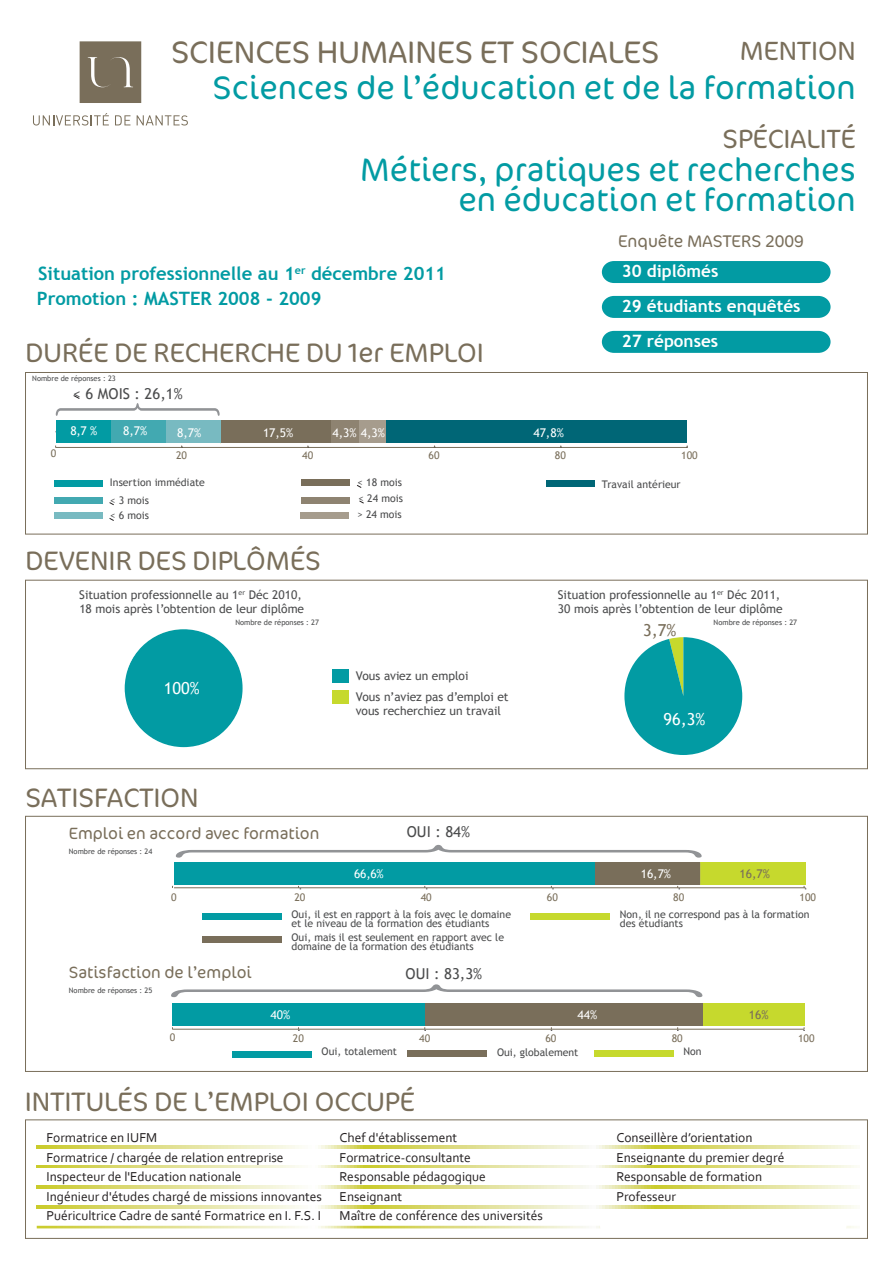
<style>
.page{position:relative;width:893px;height:1263px;background:#fff}
.page>*{position:absolute;margin:0;border:0;box-sizing:border-box;transform-origin:0 0}
.t1{font:300 33px/29.2px "Cocon";color:#029ba3;text-align:right}
.t2{font:300 31.5px "Cocon";color:#796e5a}
.t3{font:300 27px "Cocon";color:#796e5a}
.t4{font:300 26.7px "Cocon";color:#796e5a}
.t5{font:700 18.45px "Trebuchet MS";color:#029ba3}
.t6{font:700 17.1px/35px "Trebuchet MS";color:#fff}
.t7{font:300 17.1px "Cocon";color:#796e5a}
.t8{font:300 16.5px "Cocon";color:#796e5a}
.t9{font:16.5px "Trebuchet MS";color:#fff}
.t10{font:16.5px "Trebuchet MS";color:#796e5a}
.t11{font:15px "Trebuchet MS";color:#4b4c4d}
.t12{font:13.5px/19.5px "Corbel";color:#231f20}
.t13{font:12px/14.4px "Trebuchet MS";color:#4b4c4d}
.t14{font:12px "Trebuchet MS";color:#fff}
.t15{font:12px "Trebuchet MS";color:#796e5a}
.t16{font:10.5px/9px "Trebuchet MS";color:#4b4c4d}
.t17{font:10.5px "Trebuchet MS";color:#796e5a}
.t18{font:7.5px "Trebuchet MS";color:#4b4c4d}
</style>
<div class="page">
<hr style="left:56px;top:447px;width:631px;height:1px;background:#796e5a">
<div style="left:385px;top:420px;width:302px;height:23px;background:#006676"></div>
<div style="left:358px;top:420px;width:27px;height:23px;background:#a69c8d"></div>
<div style="left:331px;top:420px;width:27px;height:23px;background:#8e8371"></div>
<div style="left:221px;top:420px;width:110px;height:23px;background:#796e5a"></div>
<div style="left:166px;top:420px;width:55px;height:23px;background:#78bac1"></div>
<div style="left:111px;top:420px;width:55px;height:23px;background:#42a9b1"></div>
<div style="left:56px;top:420px;width:55px;height:23px;background:#029ba3"></div>
<svg style="left:124px;top:629px;width:118px;height:119px"></svg>
<div style="left:125px;top:629px;width:118px;height:118px;background:#029ba3;border-radius:59px"></div>
<svg style="left:624px;top:637px;width:118px;height:118px"></svg>
<hr style="left:174px;top:887px;width:632px;height:1px;background:#796e5a">
<div style="left:700px;top:862px;width:106px;height:23px;background:#c6d92d"></div>
<div style="left:595px;top:862px;width:105px;height:23px;background:#796e5a"></div>
<div style="left:174px;top:862px;width:421px;height:23px;background:#029ba3"></div>
<hr style="left:173px;top:1029px;width:631px;height:1px;background:#796e5a">
<div style="left:703px;top:1003px;width:101px;height:23px;background:#c6d92d"></div>
<div style="left:425px;top:1003px;width:278px;height:23px;background:#796e5a"></div>
<div style="left:173px;top:1003px;width:252px;height:23px;background:#029ba3"></div>
<div style="left:25px;top:816px;width:843px;height:256px;border:1px solid #796e5a"></div>
<div style="left:594px;top:1050px;width:79px;height:6px;background:#c6d92d"></div>
<div style="left:408px;top:1051px;width:79px;height:6px;background:#796e5a"></div>
<div style="left:232px;top:1051px;width:80px;height:6px;background:#029ba3"></div>
<svg style="left:171px;top:984px;width:531px;height:13px"></svg>
<div style="left:531px;top:913px;width:79px;height:6px;background:#c6d92d"></div>
<div style="left:202px;top:936px;width:80px;height:6px;background:#796e5a"></div>
<div style="left:202px;top:913px;width:80px;height:6px;background:#029ba3"></div>
<svg style="left:176px;top:845px;width:526px;height:13px"></svg>
<div style="left:25px;top:1119px;width:843px;height:120px;border:1px solid #796e5a"></div>
<div style="left:25px;top:580px;width:843px;height:189px;border:1px solid #796e5a"></div>
<div style="left:332px;top:669px;width:17px;height:14px;background:#029ba3"></div>
<div style="left:332px;top:690px;width:17px;height:13px;background:#c6d92d"></div>
<div style="left:25px;top:372px;width:843px;height:162px;border:1px solid #796e5a"></div>
<div style="left:54px;top:497px;width:49px;height:6px;background:#42a9b1"></div>
<div style="left:54px;top:480px;width:49px;height:6px;background:#029ba3"></div>
<div style="left:54px;top:513px;width:49px;height:6px;background:#78bac1"></div>
<div style="left:301px;top:480px;width:48px;height:6px;background:#796e5a"></div>
<div style="left:300px;top:513px;width:49px;height:6px;background:#a69c8d"></div>
<div style="left:301px;top:497px;width:49px;height:6px;background:#8e8371"></div>
<div style="left:546px;top:480px;width:49px;height:7px;background:#006676"></div>
<svg style="left:359px;top:500px;width:5px;height:4px"></svg>
<svg style="left:56px;top:395px;width:164px;height:21px"></svg>
<svg style="left:37px;top:1145px;width:820px;height:3px;background:#e2e195"></svg>
<svg style="left:37px;top:1165px;width:820px;height:3px;background:#e2e195"></svg>
<svg style="left:37px;top:1185px;width:820px;height:3px;background:#e2e195"></svg>
<svg style="left:37px;top:1206px;width:820px;height:3px;background:#e2e195"></svg>
<svg style="left:846px;top:1226px;width:11px;height:2px"></svg>
<svg style="left:37px;top:1226px;width:563px;height:2px"></svg>
<div style="left:602px;top:261px;width:228px;height:22px;background:#029ba3"></div>
<div style="left:602px;top:296px;width:228px;height:22px;background:#029ba3"></div>
<div style="left:602px;top:331px;width:228px;height:22px;background:#029ba3"></div>
<svg style="left:33px;top:113px;width:76px;height:13px"></svg>
<svg style="left:115px;top:115px;width:15px;height:10px"></svg>
<svg style="left:137px;top:115px;width:51px;height:11px"></svg>
<svg style="left:80px;top:41px;width:61px;height:62px;background:#817664"></svg>
<h3 class="t4" style="left:740px;top:35px;width:118px">MENTION</h3>
<h1 class="t1" style="left:213px;top:74px;width:645px">Sciences de l’éducation et de la formation</h1>
<h2 class="t2" style="left:171px;top:34px;width:490px">SCIENCES HUMAINES ET SOCIALES</h2>
<h3 class="t4" style="left:723px;top:123px;width:135px">SPÉCIALITÉ</h3>
<h1 class="t1" style="left:360px;top:156px;width:497px">Métiers, pratiques et recherches en éducation et formation</h1>
<h3 class="t5" style="left:38px;top:262px;width:409px">Situation professionnelle au 1<sup>er</sup> décembre 2011</h3>
<h3 class="t5" style="left:37px;top:287px;width:286px">Promotion : MASTER 2008 - 2009</h3>
<h3 class="t3" style="left:26px;top:337px;width:460px">DURÉE DE RECHERCHE DU 1er EMPLOI</h3>
<p class="t18" style="left:32px;top:374px;width:85px">Nombre de réponses : 23</p>
<p class="t11" style="left:73px;top:385px;width:111px">&lt; 6 MOIS : 26,1%</p>
<p class="t14" style="left:70px;top:424px;width:29px">8,7 %</p>
<p class="t14" style="left:123px;top:424px;width:26px">8,7%</p>
<p class="t14" style="left:177px;top:425px;width:26px">8,7%</p>
<p class="t14" style="left:263px;top:425px;width:32px">17,5%</p>
<p class="t14" style="left:332px;top:425px;width:54px">4,3% 4,3%</p>
<p class="t14" style="left:533px;top:425px;width:32px">47,8%</p>
<p class="t7" style="left:618px;top:231px;width:187px">Enquête MASTERS 2009</p>
<p class="t6" style="left:622px;top:253px;width:180px">30 diplômés<br>29 étudiants enquêtés<br>27 réponses</p>
<p class="t17" style="left:51px;top:447px;width:7px">0</p>
<p class="t17" style="left:176px;top:449px;width:13px">20</p>
<p class="t17" style="left:302px;top:449px;width:13px">40</p>
<p class="t17" style="left:429px;top:449px;width:13px">60</p>
<p class="t17" style="left:555px;top:449px;width:13px">80</p>
<p class="t17" style="left:681px;top:449px;width:18px">100</p>
<p class="t16" style="left:110px;top:478px;width:97px">Insertion immédiate</p>
<p class="t16" style="left:110px;top:511px;width:40px">&lt; 6 mois</p>
<p class="t16" style="left:357px;top:510px;width:46px">&gt; 24 mois</p>
<p class="t16" style="left:358px;top:475px;width:47px;line-height:15.6px">&lt; 18 mois &lt; 24 mois</p>
<p class="t16" style="left:110px;top:496px;width:40px">&lt; 3 mois</p>
<h3 class="t3" style="left:26px;top:545px;width:297px">DEVENIR DES DIPLÔMÉS</h3>
<p class="t16" style="left:602px;top:480px;width:80px">Travail antérieur</p>
<p class="t13" style="left:79px;top:587px;width:226px">Situation professionnelle au 1<sup>er</sup> Déc 2010,<br>18 mois après l’obtention de leur diplôme</p>
<p class="t13" style="left:558px;top:587px;width:226px">Situation professionnelle au 1<sup>er</sup> Déc 2011,<br>30 mois après l’obtention de leur diplôme</p>
<p class="t10" style="left:643px;top:621px;width:35px">3,7%</p>
<p class="t18" style="left:235px;top:618px;width:85px">Nombre de réponses : 27</p>
<p class="t18" style="left:714px;top:618px;width:85px">Nombre de réponses : 27</p>
<p class="t9" style="left:164px;top:678px;width:37px">100%</p>
<h3 class="t3" style="left:26px;top:782px;width:175px">SATISFACTION</h3>
<p class="t8" style="left:69px;top:824px;width:252px">Emploi en accord avec formation</p>
<p class="t18" style="left:69px;top:847px;width:85px">Nombre de réponses : 24</p>
<p class="t13" style="left:356px;top:665px;width:154px;line-height:20.7px">Vous aviez un emploi<br>Vous n’aviez pas d’emploi et</p>
<p class="t13" style="left:356px;top:704px;width:147px">vous recherchiez un travail</p>
<p class="t11" style="left:407px;top:823px;width:65px">OUI : 84%</p>
<p class="t9" style="left:663px;top:710px;width:43px">96,3%</p>
<p class="t14" style="left:354px;top:867px;width:31px">66,6%</p>
<p class="t15" style="left:740px;top:867px;width:32px">16,7%</p>
<p class="t14" style="left:641px;top:867px;width:32px">16,7%</p>
<p class="t17" style="left:171px;top:891px;width:7px">0</p>
<p class="t17" style="left:294px;top:891px;width:13px">20</p>
<p class="t17" style="left:421px;top:891px;width:13px">40</p>
<p class="t17" style="left:547px;top:891px;width:13px">60</p>
<p class="t17" style="left:673px;top:891px;width:13px">80</p>
<p class="t17" style="left:800px;top:891px;width:18px">100</p>
<p class="t8" style="left:69px;top:963px;width:184px">Satisfaction de l’emploi</p>
<p class="t18" style="left:69px;top:986px;width:85px">Nombre de réponses : 25</p>
<p class="t16" style="left:291px;top:910px;width:221px">Oui, il est en rapport à la fois avec le domaine et le niveau de la formation des étudiants</p>
<p class="t16" style="left:291px;top:933px;width:214px">Oui, mais il est seulement en rapport avec le domaine de la formation des étudiants</p>
<p class="t11" style="left:406px;top:965px;width:78px">OUI : 83,3%</p>
<p class="t16" style="left:620px;top:910px;width:191px">Non, il ne correspond pas à la formation des étudiants</p>
<p class="t14" style="left:271px;top:1007px;width:21px">40%</p>
<p class="t14" style="left:578px;top:1007px;width:21px">44%</p>
<p class="t15" style="left:749px;top:1007px;width:21px">16%</p>
<p class="t17" style="left:170px;top:1031px;width:7px">0</p>
<p class="t17" style="left:293px;top:1032px;width:13px">20</p>
<p class="t17" style="left:419px;top:1032px;width:13px">40</p>
<p class="t17" style="left:545px;top:1032px;width:13px">60</p>
<p class="t17" style="left:672px;top:1032px;width:13px">80</p>
<p class="t17" style="left:798px;top:1032px;width:18px">100</p>
<p class="t16" style="left:322px;top:1047px;width:77px">Oui, totalement</p>
<p class="t16" style="left:497px;top:1048px;width:83px">Oui, globalement</p>
<p class="t16" style="left:683px;top:1047px;width:20px">Non</p>
<h3 class="t3" style="left:25px;top:1086px;width:391px">INTITULÉS DE L’EMPLOI OCCUPÉ</h3>
<p class="t12" style="left:46px;top:1128px;width:277px">Formatrice en IUFM<br>Formatrice / chargée de relation entreprise Inspecteur de l'Education nationale<br>Ingénieur d'études chargé de missions innovantes Puéricultrice Cadre de santé Formatrice en I. F.S. I</p>
<p class="t12" style="left:340px;top:1128px;width:205px">Chef d'établissement<br>Formatrice-consultante<br>Responsable pédagogique<br>Enseignant<br>Maître de conférence des universités</p>
<p class="t12" style="left:616px;top:1128px;width:169px">Conseillère d’orientation<br>Enseignante du premier degré<br>Responsable de formation<br>Professeur</p>
</div>
